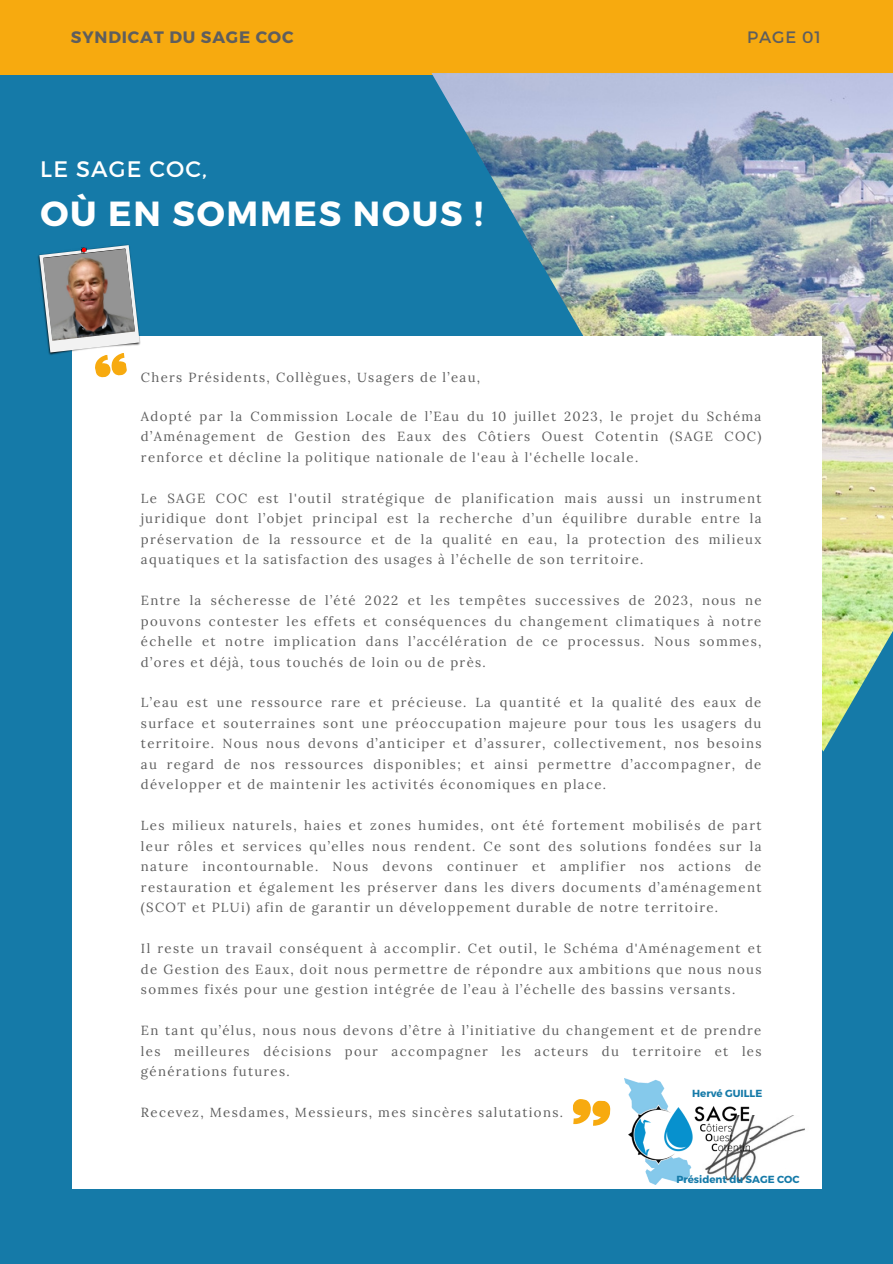
<style>
.page{position:relative;width:893px;height:1264px;background:#fff}
.page>*{position:absolute;margin:0;border:0;box-sizing:border-box;transform-origin:0 0}
.t1{font:700 34.95px "Montserrat";letter-spacing:.05em;color:#fff}
.t2{font:22.35px "Montserrat";letter-spacing:.05em;color:#fff}
.t3{font:700 16.5px "Montserrat";letter-spacing:.05em;color:#5e5e5e}
.t4{font:16.5px "Montserrat";letter-spacing:.05em;color:#5e5e5e}
.t5{font:13.2px/20.5px "Lora";letter-spacing:.1em;color:#5e5e5e;text-align:justify}
.t6{font:700 10.2px "Montserrat";color:#157aa8}
</style>
<div class="page">
<div style="left:0;top:0;width:892px;height:1263px;background:#157aa8"></div>
<div style="left:0;top:0;width:892px;height:74px;background:#f7aa0f"></div>
<img style="left:431px;top:73px;width:461px;height:678px">
<div style="left:72px;top:337px;width:749px;height:851px;background:#fff"></div>
<img style="left:749px;top:1115px;width:56px;height:58px">
<img style="left:624px;top:1078px;width:125px;height:106px">
<img style="left:39px;top:245px;width:101px;height:133px">
<svg style="left:573px;top:1099px;width:38px;height:27px"></svg>
<h4 class="t3" style="left:71px;top:27px;width:224px">SYNDICAT DU SAGE COC</h4>
<h2 class="t4" style="left:747px;top:27px;width:75px">PAGE 01</h2>
<h3 class="t2" style="left:40px;top:155px;width:168px">LE SAGE COC,</h3>
<p class="t1" style="left:40px;top:191px;width:444px">OÙ EN SOMMES NOUS !</p>
<h1 class="t5" style="left:141px;top:366px;width:341px">Chers Présidents, Collègues, Usagers de l’eau,</h1>
<p class="t5" style="left:141px;top:405px;width:622px">Adopté par la Commission Locale de l’Eau du 10 juillet 2023, le projet du Schéma d’Aménagement de Gestion des Eaux des Côtiers Ouest Cotentin (SAGE COC) renforce et décline la politique nationale de l'eau à l'échelle locale.</p>
<p class="t5" style="left:141px;top:487px;width:622px">Le SAGE COC est l'outil stratégique de planification mais aussi un instrument juridique dont l’objet principal est la recherche d’un équilibre durable entre la préservation de la ressource et de la qualité en eau, la protection des milieux aquatiques et la satisfaction des usages à l’échelle de son territoire.</p>
<p class="t5" style="left:141px;top:590px;width:622px">Entre la sécheresse de l’été 2022 et les tempêtes successives de 2023, nous ne pouvons contester les effets et conséquences du changement climatiques à notre échelle et notre implication dans l’accélération de ce processus. Nous sommes, d’ores et déjà, tous touchés de loin ou de près.</p>
<p class="t5" style="left:141px;top:692px;width:622px">L’eau est une ressource rare et précieuse. La quantité et la qualité des eaux de surface et souterraines sont une préoccupation majeure pour tous les usagers du territoire. Nous nous devons d’anticiper et d’assurer, collectivement, nos besoins au regard de nos ressources disponibles; et ainsi permettre d’accompagner, de développer et de maintenir les activités économiques en place.</p>
<p class="t5" style="left:141px;top:815px;width:622px">Les milieux naturels, haies et zones humides, ont été fortement mobilisés de part leur rôles et services qu’elles nous rendent. Ce sont des solutions fondées sur la nature incontournable. Nous devons continuer et amplifier nos actions de restauration et également les préserver dans les divers documents d’aménagement (SCOT et PLUi) afin de garantir un développement durable de notre territoire.</p>
<p class="t5" style="left:141px;top:938px;width:622px">Il reste un travail conséquent à accomplir. Cet outil, le Schéma d'Aménagement et de Gestion des Eaux, doit nous permettre de répondre aux ambitions que nous nous sommes fixés pour une gestion intégrée de l’eau à l’échelle des bassins versants.</p>
<p class="t5" style="left:141px;top:1020px;width:622px">En tant qu’élus, nous nous devons d’être à l’initiative du changement et de prendre les meilleures décisions pour accompagner les acteurs du territoire et les générations futures.</p>
<p class="t5" style="left:141px;top:1102px;width:423px">Recevez, Mesdames, Messieurs, mes sincères salutations.</p>
<p class="t6" style="left:692px;top:1086px;width:72px">Hervé GUILLE</p>
<p class="t6" style="left:676px;top:1172px;width:125px">Président du SAGE COC</p>
</div>
